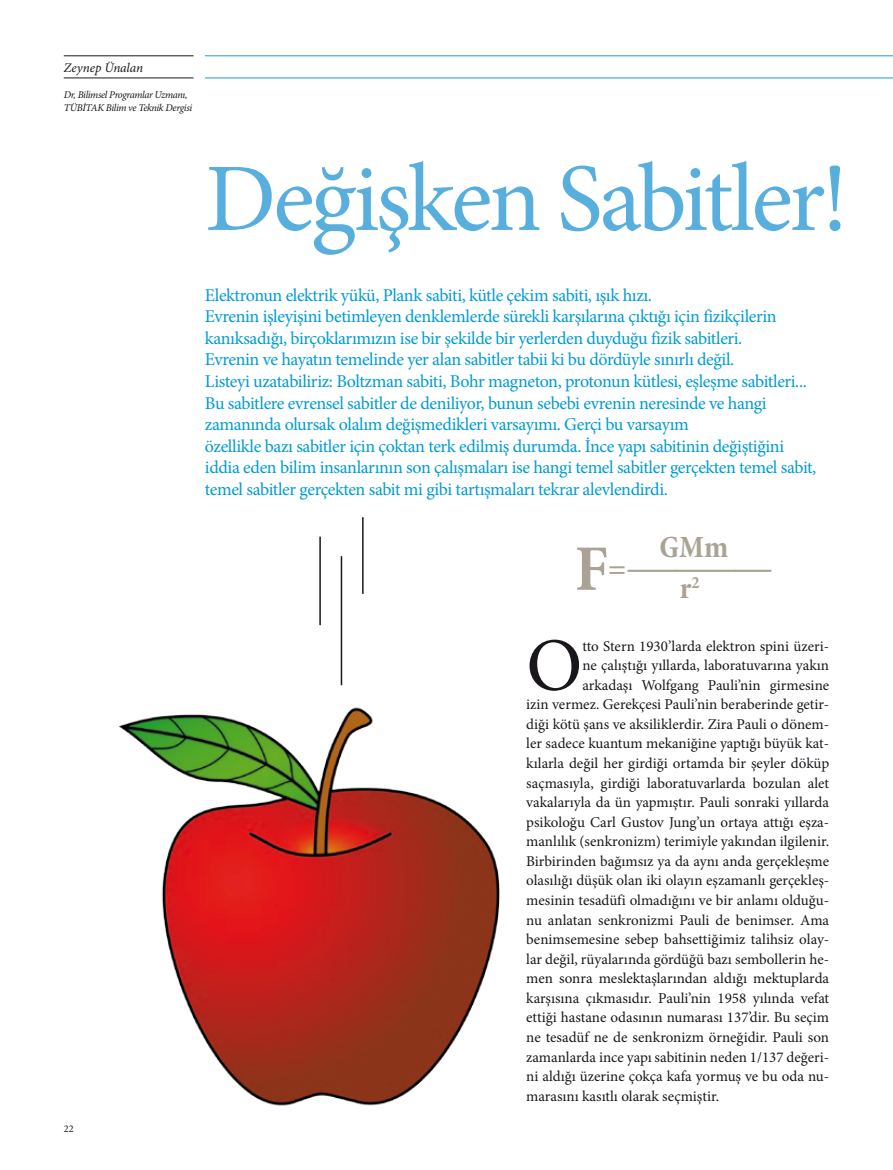
<style>
.page{position:relative;width:893px;height:1170px;background:#fff}
.page>*{position:absolute;margin:0;border:0;box-sizing:border-box;transform-origin:0 0}
.t1{font:96.75px "Minion Pro";letter-spacing:-.035em;color:#58aedd}
.t2{font:75.15px "Minion Pro";color:#1a171c}
.t3{font:700 condensed 31.05px "Minion Pro";color:#aaa395}
.t4{font:18px/21.6px "Minion Pro";letter-spacing:-.02em;color:#009bd5}
.t5{font:15px "Minion Pro";color:#1a171c}
.t6{font:italic 13.2px "Minion Pro";letter-spacing:-.005em;color:#1a171c}
.t7{font:italic 10.35px/12.5px "Minion Pro";letter-spacing:-.035em;color:#1a171c}
.t8{font:10.35px "Minion Pro";color:#1a171c}
.s1{font-size:65.55px}
</style>
<div class="page">
<img style="left:119px;top:707px;width:381px;height:399px">
<hr style="left:319px;top:536px;width:2px;height:89px;background:#1a171c">
<hr style="left:341px;top:556px;width:1px;height:129px;background:#1a171c">
<hr style="left:362px;top:517px;width:2px;height:77px;background:#1a171c">
<hr style="left:64px;top:78px;width:129px;height:1px;background:#1a171c">
<hr style="left:64px;top:56px;width:129px;height:1px;background:#1a171c">
<hr style="left:205px;top:78px;width:688px;height:1px;background:#2699d1">
<hr style="left:205px;top:56px;width:688px;height:1px;background:#2699d1">
<p class="t6" style="left:64px;top:58px;width:81px">Zeynep Ünalan</p>
<p class="t7" style="left:64px;top:89px;width:130px">Dr, Bilimsel Programlar Uzmanı,<br>TÜBİTAK Bilim ve Teknik Dergisi</p>
<p class="t8" style="left:64px;top:1121px;width:11px">22</p>
<h1 class="t1" style="left:205px;top:134px;width:645px">Değişken Sabitler!</h1>
<p class="t4" style="left:205px;top:284px;width:613px">Elektronun elektrik yükü, Plank sabiti, kütle çekim sabiti, ışık hızı.<br>Evrenin işleyişini betimleyen denklemlerde sürekli karşılarına çıktığı için fizikçilerin kanıksadığı, birçoklarımızın ise bir şekilde bir yerlerden duyduğu fizik sabitleri.<br>Evrenin ve hayatın temelinde yer alan sabitler tabii ki bu dördüyle sınırlı değil.<br>Listeyi uzatabiliriz: Boltzman sabiti, Bohr magneton, protonun kütlesi, eşleşme sabitleri...<br>Bu sabitlere evrensel sabitler de deniliyor, bunun sebebi evrenin neresinde ve hangi zamanında olursak olalım değişmedikleri varsayımı. Gerçi bu varsayım<br>özellikle bazı sabitler için çoktan terk edilmiş durumda. İnce yapı sabitinin değiştiğini iddia eden bilim insanlarının son çalışmaları ise hangi temel sabitler gerçekten temel sabit, temel sabitler gerçekten sabit mi gibi tartışmaları tekrar alevlendirdi.</p>
<h3 class="t3" style="left:660px;top:525px;width:70px">GMm</h3>
<h3 class="t3" style="left:575px;top:546px;width:200px"><span class="s1">F</span>=––––––––––––</h3>
<h3 class="t3" style="left:680px;top:567px;width:21px">r<sup>2</sup></h3>
<h2 class="t2" style="left:526px;top:615px;width:58px">O</h2>
<p class="t5" style="left:582px;top:635px;width:248px">tto Stern 1930’larda elektron spini üzeri-</p>
<p class="t5" style="left:582px;top:655px;width:248px">ne çalıştığı yıllarda, laboratuvarına yakın</p>
<p class="t5" style="left:582px;top:674px;width:248px">arkadaşı Wolfgang Pauli’nin girmesine</p>
<p class="t5" style="left:526px;top:694px;width:304px">izin vermez. Gerekçesi Pauli’nin beraberinde getir-</p>
<p class="t5" style="left:526px;top:714px;width:304px">diği kötü şans ve aksiliklerdir. Zira Pauli o dönem-</p>
<p class="t5" style="left:526px;top:733px;width:304px">ler sadece kuantum mekaniğine yaptığı büyük kat-</p>
<p class="t5" style="left:526px;top:753px;width:304px">kılarla değil her girdiği ortamda bir şeyler döküp</p>
<p class="t5" style="left:526px;top:772px;width:304px">saçmasıyla, girdiği laboratuvarlarda bozulan alet</p>
<p class="t5" style="left:526px;top:792px;width:304px">vakalarıyla da ün yapmıştır. Pauli sonraki yıllarda</p>
<p class="t5" style="left:526px;top:811px;width:304px">psikoloğu Carl Gustov Jung’un ortaya attığı eşza-</p>
<p class="t5" style="left:526px;top:831px;width:304px">manlılık (senkronizm) terimiyle yakından ilgilenir.</p>
<p class="t5" style="left:526px;top:850px;width:304px">Birbirinden bağımsız ya da aynı anda gerçekleşme</p>
<p class="t5" style="left:526px;top:870px;width:304px">olasılığı düşük olan iki olayın eşzamanlı gerçekleş-</p>
<p class="t5" style="left:526px;top:890px;width:304px">mesinin tesadüfi olmadığını ve bir anlamı olduğu-</p>
<p class="t5" style="left:526px;top:909px;width:304px">nu anlatan senkronizmi Pauli de benimser. Ama</p>
<p class="t5" style="left:526px;top:929px;width:304px">benimsemesine sebep bahsettiğimiz talihsiz olay-</p>
<p class="t5" style="left:526px;top:948px;width:304px">lar değil, rüyalarında gördüğü bazı sembollerin he-</p>
<p class="t5" style="left:526px;top:968px;width:304px">men sonra meslektaşlarından aldığı mektuplarda</p>
<p class="t5" style="left:526px;top:987px;width:304px">karşısına çıkmasıdır. Pauli’nin 1958 yılında vefat</p>
<p class="t5" style="left:526px;top:1007px;width:304px">ettiği hastane odasının numarası 137’dir. Bu seçim</p>
<p class="t5" style="left:526px;top:1026px;width:304px">ne tesadüf ne de senkronizm örneğidir. Pauli son</p>
<p class="t5" style="left:526px;top:1046px;width:304px">zamanlarda ince yapı sabitinin neden 1/137 değeri-</p>
<p class="t5" style="left:526px;top:1066px;width:304px">ni aldığı üzerine çokça kafa yormuş ve bu oda nu-</p>
<p class="t5" style="left:526px;top:1085px;width:194px">marasını kasıtlı olarak seçmiştir.</p>
</div>
